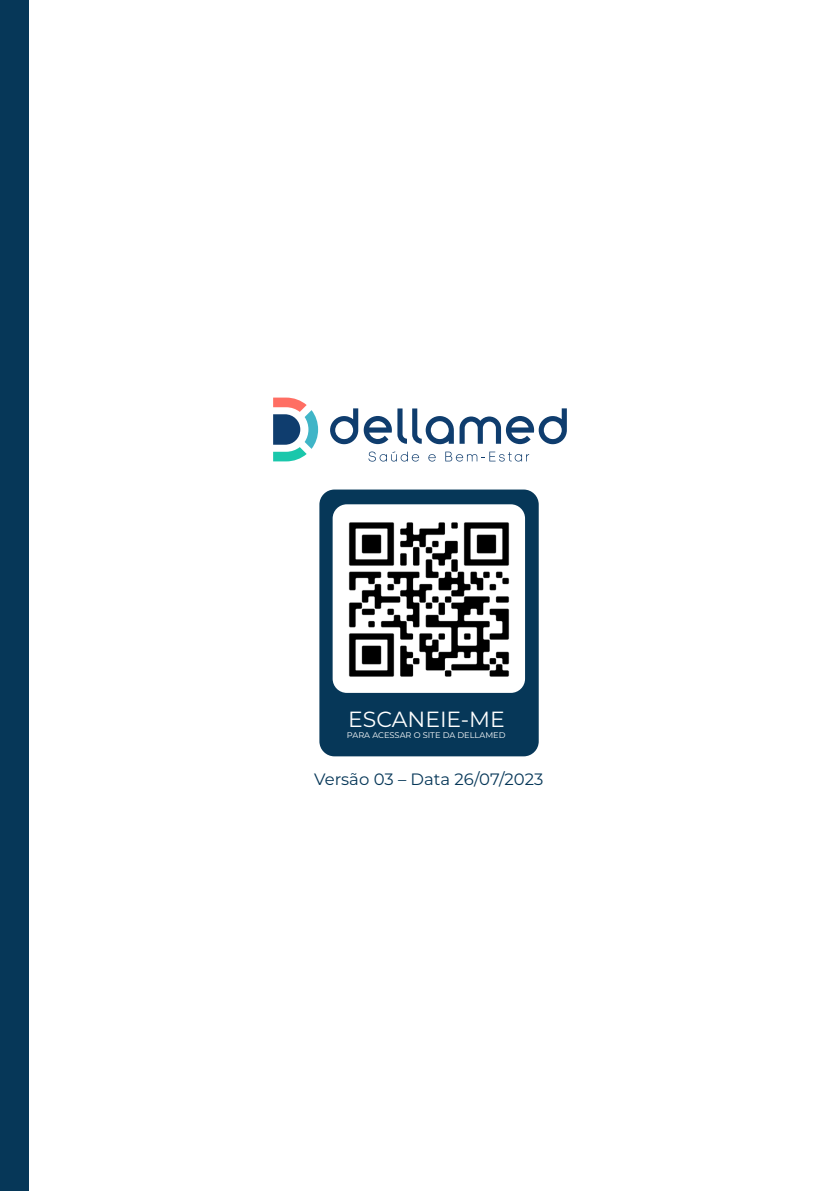
<style>
.page{position:relative;width:840px;height:1191px;background:#fff}
.page>*{position:absolute;margin:0;border:0;box-sizing:border-box;transform-origin:0 0}
.t1{font:22px "Montserrat";color:#fff}
.t2{font:16.4px "Montserrat";color:#063758}
.t3{font:8.2px "Montserrat";color:#fff}
</style>
<div class="page">
<div style="left:0;top:0;width:28px;height:1191px;background:#063758"></div>
<div style="left:319px;top:489px;width:219px;height:267px;background:#063758;border-radius:15px"></div>
<img style="left:332px;top:504px;width:192px;height:189px">
<svg style="left:368px;top:451px;width:51px;height:10px"></svg>
<svg style="left:428px;top:454px;width:7px;height:7px"></svg>
<svg style="left:445px;top:451px;width:84px;height:10px"></svg>
<svg style="left:273px;top:397px;width:45px;height:64px"></svg>
<svg style="left:330px;top:408px;width:61px;height:36px"></svg>
<svg style="left:459px;top:408px;width:107px;height:36px"></svg>
<svg style="left:397px;top:408px;width:56px;height:36px"></svg>
<p class="t1" style="left:348px;top:704px;width:158px">ESCANEIE-ME</p>
<p class="t3" style="left:347px;top:730px;width:160px">PARA ACESSAR O SITE DA DELLAMED</p>
<p class="t2" style="left:314px;top:768px;width:230px">Versão 03 – Data 26/07/2023</p>
</div>
